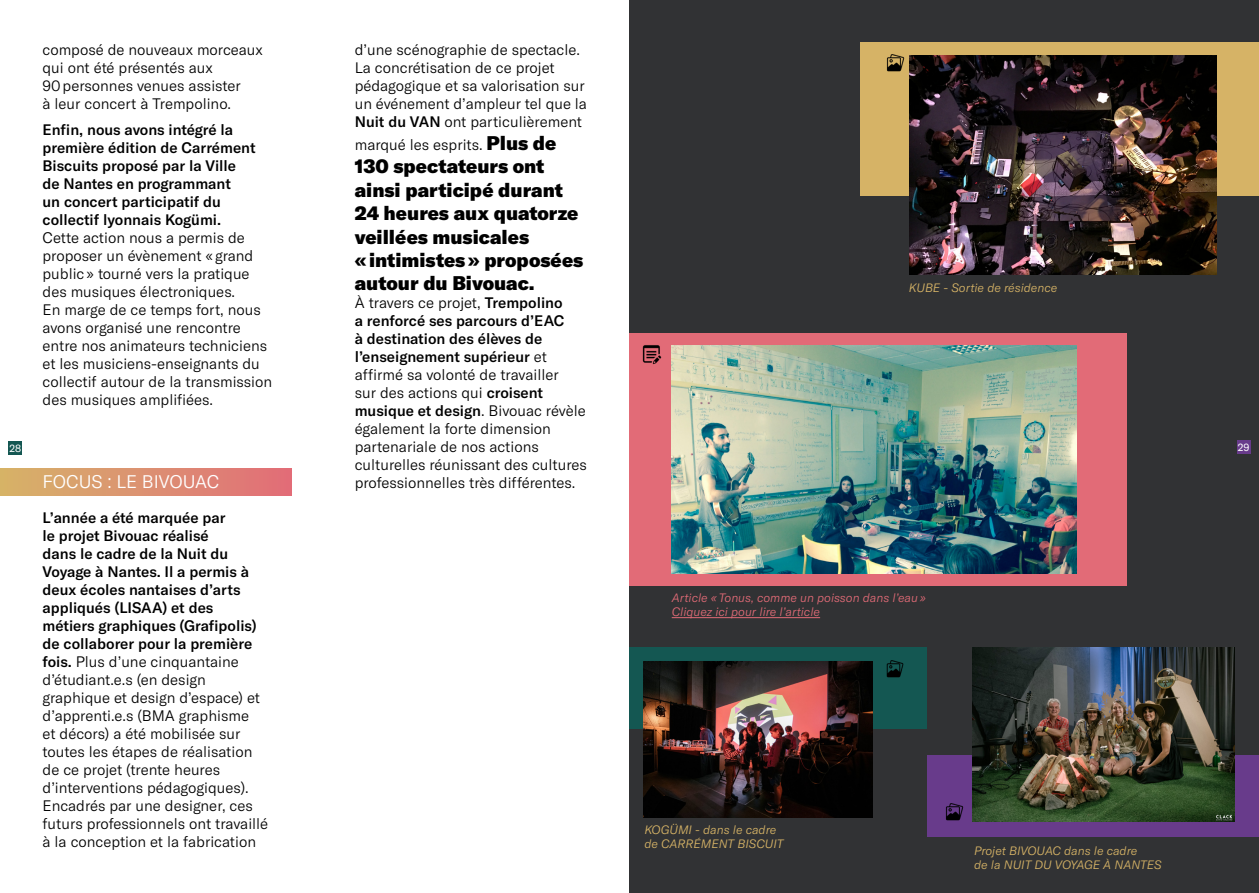
<style>
.page{position:relative;width:1259px;height:893px;background:#fff}
.page>*{position:absolute;margin:0;border:0;box-sizing:border-box;transform-origin:0 0}
.t1{font:900 19.5px/23.4px "GT America";color:#000}
.t2{font:300 18px "GT America";color:#fff}
.t3{font:300 15px/18px "GT America";color:#000}
.t4{font:500 15px/18px "GT America";color:#000}
.t5{font:italic 300 12px/14.4px "GT America";color:#d6b366}
.t6{font:italic 300 12px/14.4px "GT America";color:#e26b77}
.t7{font:10.5px "GT America";color:#fff}
.s1{font-weight:500}
.s2{font-weight:900;font-size:19.5px}
</style>
<div class="page">
<div style="left:8px;top:441px;width:14px;height:14px;background:#145752"></div>
<div style="left:0;top:469px;width:291px;height:26px;background:linear-gradient(to right,#d6b369,#e26d79)"></div>
<div style="left:629px;top:0;width:630px;height:893px;background:#313234"></div>
<div style="left:1236px;top:440px;width:14px;height:13px;background:#683b8b"></div>
<div style="left:860px;top:43px;width:399px;height:153px;background:#d6b366"></div>
<div style="left:629px;top:333px;width:498px;height:253px;background:#e26b77"></div>
<img style="left:671px;top:346px;width:405px;height:227px">
<hr style="left:672px;top:617px;width:148px;height:1px;background:#e26b77">
<img style="left:909px;top:55px;width:307px;height:220px">
<div style="left:629px;top:647px;width:298px;height:82px;background:#145752"></div>
<img style="left:643px;top:662px;width:230px;height:155px">
<div style="left:927px;top:755px;width:332px;height:81px;background:#683b8b"></div>
<img style="left:973px;top:647px;width:261px;height:175px">
<img style="left:886px;top:54px;width:19px;height:18px">
<img style="left:642px;top:345px;width:20px;height:20px">
<img style="left:946px;top:803px;width:18px;height:18px">
<img style="left:886px;top:660px;width:18px;height:18px">
<p class="t7" style="left:10px;top:442px;width:13px">28</p>
<p class="t3" style="left:43px;top:40px;width:222px">composé de nouveaux morceaux qui ont été présentés aux<br>90personnes venues assister<br>à leur concert à Trempolino.</p>
<p class="t4" style="left:43px;top:121px;width:215px">Enfin, nous avons intégré la première édition de Carrément<br>Biscuits proposé par la Ville de Nantes en programmant<br>un concert participatif du collectif lyonnais Kogümi.</p>
<p class="t3" style="left:43px;top:229px;width:231px">Cette action nous a permis de proposer un évènement « grand public » tourné vers la pratique des musiques électroniques.<br>En marge de ce temps fort, nous avons organisé une rencontre entre nos animateurs techniciens et les musiciens-enseignants du collectif autour de la transmission des musiques amplifiées.</p>
<p class="t2" style="left:43px;top:471px;width:178px">FOCUS : LE BIVOUAC</p>
<p class="t3" style="left:43px;top:509px;width:227px"><span class="s1">L’année a été marquée par<br>le projet Bivouac réalisé<br>dans le cadre de la Nuit du<br>Voyage à Nantes. Il a permis à deux écoles nantaises d’arts appliqués (LISAA) et des métiers graphiques (Grafipolis) de collaborer pour la première fois.</span> Plus d’une cinquantaine d’étudiant.e.s (en design graphique et design d’espace) et d’apprenti.e.s (BMA graphisme<br>et décors) a été mobilisée sur toutes les étapes de réalisation de ce projet (trente heures d’interventions pédagogiques).<br>Encadrés par une designer, ces futurs professionnels ont travaillé à la conception et la fabrication</p>
<p class="t3" style="left:355px;top:40px;width:234px">d’une scénographie de spectacle.<br>La concrétisation de ce projet pédagogique et sa valorisation sur un événement d’ampleur tel que la <span class="s1">Nuit du VAN</span> ont particulièrement</p>
<p class="t3" style="left:355px;top:136px;width:203px">marqué les esprits. <span class="s2">Plus de</span></p>
<h1 class="t1" style="left:355px;top:154px;width:230px">130 spectateurs ont ainsi participé durant<br>24 heures aux quatorze veillées musicales «intimistes» proposées autour du Bivouac.</h1>
<p class="t3" style="left:355px;top:294px;width:234px">À travers ce projet, <span class="s1">Trempolino<br>a renforcé ses parcours d’EAC<br>à destination des élèves de l’enseignement supérieur</span> et affirmé sa volonté de travailler<br>sur des actions qui <span class="s1">croisent musique et design</span>. Bivouac révèle également la forte dimension partenariale de nos actions culturelles réunissant des cultures professionnelles très différentes.</p>
<p class="t5" style="left:908px;top:281px;width:150px">KUBE - Sortie de résidence</p>
<p class="t6" style="left:672px;top:591px;width:255px">Article «Tonus, comme un poisson dans l’eau»<br>Cliquez ici pour lire l’article</p>
<p class="t7" style="left:1237px;top:441px;width:13px">29</p>
<p class="t5" style="left:644px;top:822px;width:141px">KOGÜMI - dans le cadre de CARRÉMENT BISCUIT</p>
<p class="t5" style="left:974px;top:843px;width:189px">Projet BIVOUAC dans le cadre<br>de la NUIT DU VOYAGE À NANTES</p>
</div>
